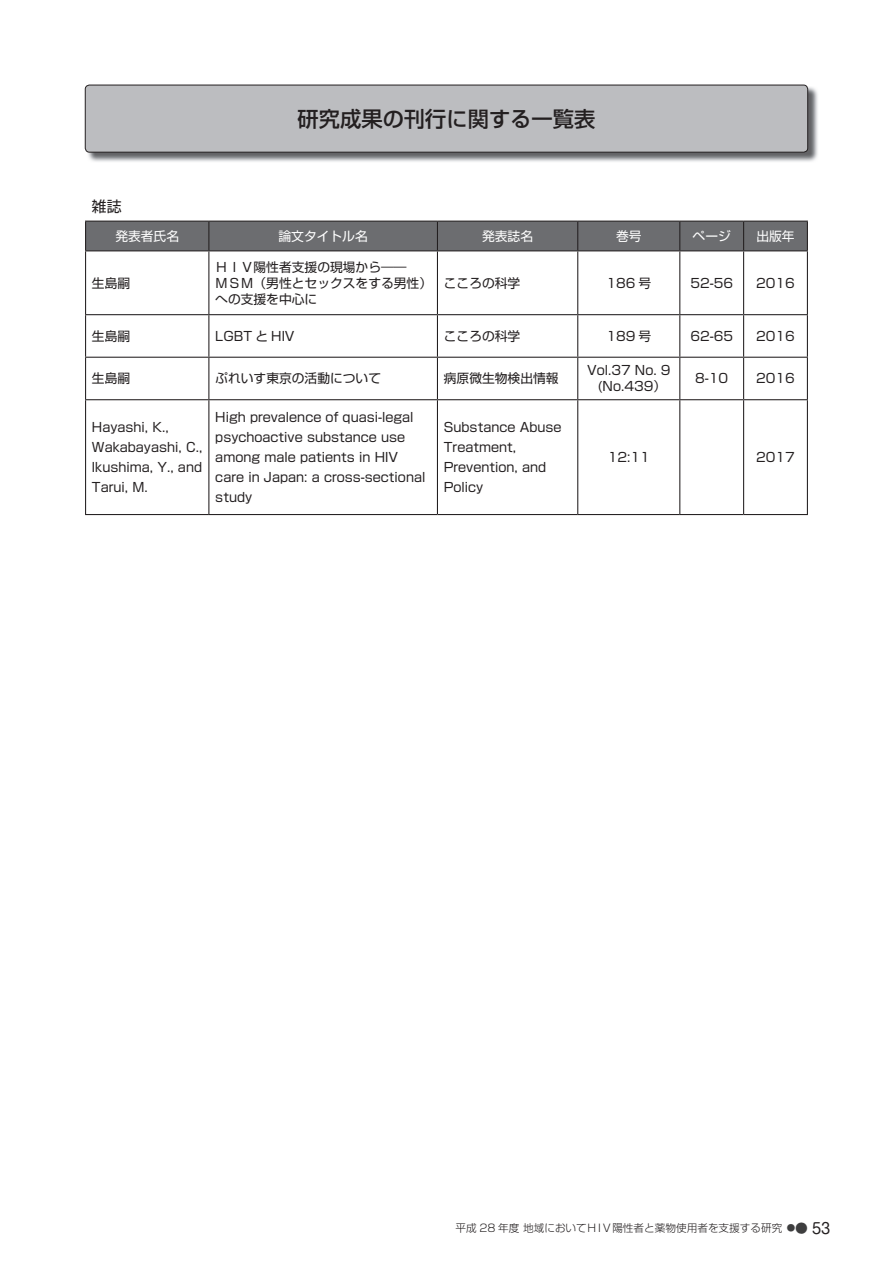
<style>
.page{position:relative;width:893px;height:1263px;background:#fff}
.page>*{position:absolute;margin:0;border:0;box-sizing:border-box;transform-origin:0 0}
.t1{font:500 21.3px "Shin Go Pro";color:#231f20}
.t2{font:14.85px "Shin Go Pro";color:#231f20}
.t3{font:12.75px/20.2px "Shin Go Pro";color:#231f20}
.t4{font:12.75px "Shin Go Pro";color:#fff}
.t5{font:300 10.65px "Shin Go Pro";color:#231f20}
.s1{font-size:8.55px;color:#3e3e3f}
.s2{font-size:12.75px;color:#3e3e3f}
.s3{font-family:"Shin M Go Pro";font-weight:400;font-size:14.85px}
</style>
<div class="page">
<img style="left:86px;top:86px;width:732px;height:76px">
<div style="left:85px;top:85px;width:723px;height:67px;background:#bcbdc0;border-radius:4px"></div>
<div style="left:85px;top:85px;width:723px;height:67px;border:1px solid #231f20;border-radius:4px"></div>
<div style="left:85px;top:221px;width:723px;height:29px;background:#6c6d70"></div>
<hr style="left:85px;top:250px;width:124px;height:1px;background:#231f20">
<hr style="left:85px;top:251px;width:1px;height:63px;background:#231f20">
<hr style="left:209px;top:250px;width:228px;height:1px;background:#231f20">
<hr style="left:208px;top:251px;width:1px;height:63px;background:#231f20">
<hr style="left:437px;top:250px;width:141px;height:1px;background:#231f20">
<hr style="left:437px;top:251px;width:1px;height:63px;background:#231f20">
<hr style="left:578px;top:250px;width:102px;height:1px;background:#231f20">
<hr style="left:577px;top:251px;width:1px;height:63px;background:#231f20">
<hr style="left:680px;top:250px;width:64px;height:1px;background:#231f20">
<hr style="left:679px;top:251px;width:1px;height:63px;background:#231f20">
<hr style="left:744px;top:250px;width:64px;height:1px;background:#231f20">
<hr style="left:743px;top:251px;width:1px;height:63px;background:#231f20">
<hr style="left:807px;top:251px;width:1px;height:63px;background:#231f20">
<hr style="left:85px;top:314px;width:124px;height:1px;background:#231f20">
<hr style="left:85px;top:315px;width:1px;height:42px;background:#231f20">
<hr style="left:209px;top:314px;width:228px;height:1px;background:#231f20">
<hr style="left:208px;top:315px;width:1px;height:42px;background:#231f20">
<hr style="left:437px;top:314px;width:141px;height:1px;background:#231f20">
<hr style="left:437px;top:315px;width:1px;height:42px;background:#231f20">
<hr style="left:578px;top:314px;width:102px;height:1px;background:#231f20">
<hr style="left:577px;top:315px;width:1px;height:42px;background:#231f20">
<hr style="left:680px;top:314px;width:64px;height:1px;background:#231f20">
<hr style="left:679px;top:315px;width:1px;height:42px;background:#231f20">
<hr style="left:744px;top:314px;width:64px;height:1px;background:#231f20">
<hr style="left:743px;top:315px;width:1px;height:42px;background:#231f20">
<hr style="left:807px;top:315px;width:1px;height:42px;background:#231f20">
<hr style="left:85px;top:357px;width:124px;height:1px;background:#231f20">
<hr style="left:85px;top:358px;width:1px;height:41px;background:#231f20">
<hr style="left:209px;top:357px;width:228px;height:1px;background:#231f20">
<hr style="left:208px;top:358px;width:1px;height:41px;background:#231f20">
<hr style="left:437px;top:357px;width:141px;height:1px;background:#231f20">
<hr style="left:437px;top:358px;width:1px;height:41px;background:#231f20">
<hr style="left:578px;top:357px;width:102px;height:1px;background:#231f20">
<hr style="left:577px;top:358px;width:1px;height:41px;background:#231f20">
<hr style="left:680px;top:357px;width:64px;height:1px;background:#231f20">
<hr style="left:679px;top:358px;width:1px;height:41px;background:#231f20">
<hr style="left:744px;top:357px;width:64px;height:1px;background:#231f20">
<hr style="left:743px;top:358px;width:1px;height:41px;background:#231f20">
<hr style="left:807px;top:358px;width:1px;height:41px;background:#231f20">
<hr style="left:85px;top:399px;width:124px;height:1px;background:#231f20">
<hr style="left:85px;top:400px;width:1px;height:114px;background:#231f20">
<hr style="left:209px;top:399px;width:228px;height:1px;background:#231f20">
<hr style="left:208px;top:400px;width:1px;height:114px;background:#231f20">
<hr style="left:437px;top:399px;width:141px;height:1px;background:#231f20">
<hr style="left:437px;top:400px;width:1px;height:114px;background:#231f20">
<hr style="left:578px;top:399px;width:102px;height:1px;background:#231f20">
<hr style="left:577px;top:400px;width:1px;height:114px;background:#231f20">
<hr style="left:680px;top:399px;width:64px;height:1px;background:#231f20">
<hr style="left:679px;top:400px;width:1px;height:114px;background:#231f20">
<hr style="left:744px;top:399px;width:64px;height:1px;background:#231f20">
<hr style="left:743px;top:400px;width:1px;height:114px;background:#231f20">
<hr style="left:807px;top:400px;width:1px;height:114px;background:#231f20">
<hr style="left:85px;top:514px;width:124px;height:1px;background:#231f20">
<hr style="left:209px;top:514px;width:228px;height:1px;background:#231f20">
<hr style="left:437px;top:514px;width:141px;height:1px;background:#231f20">
<hr style="left:578px;top:514px;width:102px;height:1px;background:#231f20">
<hr style="left:680px;top:514px;width:64px;height:1px;background:#231f20">
<hr style="left:744px;top:514px;width:64px;height:1px;background:#231f20">
<h1 class="t1" style="left:298px;top:101px;width:299px">研究成果の刊行に関する一覧表</h1>
<p class="t2" style="left:92px;top:194px;width:31px">雑誌</p>
<p class="t4" style="left:115px;top:226px;width:65px">発表者氏名</p>
<p class="t4" style="left:279px;top:226px;width:91px">論文タイトル名</p>
<p class="t4" style="left:482px;top:226px;width:53px">発表誌名</p>
<p class="t4" style="left:616px;top:226px;width:27px">巻号</p>
<p class="t4" style="left:693px;top:226px;width:40px">ページ</p>
<p class="t4" style="left:756px;top:226px;width:40px">出版年</p>
<p class="t3" style="left:92px;top:271px;width:40px">生島嗣</p>
<p class="t3" style="left:215px;top:257px;width:218px;line-height:15.9px">ＨＩＶ陽性者支援の現場から――<br>ＭＳＭ（男性とセックスをする男性）への支援を中心に</p>
<p class="t3" style="left:444px;top:271px;width:78px">こころの科学</p>
<p class="t3" style="left:606px;top:271px;width:46px">186 号</p>
<p class="t3" style="left:690px;top:271px;width:44px">52-56</p>
<p class="t3" style="left:756px;top:271px;width:40px">2016</p>
<p class="t3" style="left:92px;top:324px;width:40px">生島嗣</p>
<p class="t3" style="left:215px;top:324px;width:81px">LGBT と HIV</p>
<p class="t3" style="left:444px;top:324px;width:78px">こころの科学</p>
<p class="t3" style="left:606px;top:324px;width:46px">189 号</p>
<p class="t3" style="left:690px;top:324px;width:44px">62-65</p>
<p class="t3" style="left:756px;top:324px;width:40px">2016</p>
<p class="t3" style="left:92px;top:367px;width:40px">生島嗣</p>
<p class="t3" style="left:215px;top:367px;width:167px">ぷれいす東京の活動について</p>
<p class="t3" style="left:444px;top:367px;width:116px">病原微生物検出情報</p>
<p class="t3" style="left:587px;top:361px;width:85px;line-height:15.9px;text-align:center">Vol.37 No. 9 (No.439）</p>
<p class="t3" style="left:695px;top:367px;width:35px">8-10</p>
<p class="t3" style="left:756px;top:367px;width:40px">2016</p>
<p class="t3" style="left:92px;top:415px;width:112px">Hayashi, K.,<br>Wakabayashi, C.,<br>Ikushima, Y., and<br>Tarui, M.</p>
<p class="t3" style="left:215px;top:405px;width:212px">High prevalence of quasi-legal psychoactive substance use among male patients in HIV care in Japan: a cross-sectional study</p>
<p class="t3" style="left:444px;top:415px;width:119px">Substance Abuse<br>Treatment,<br>Prevention, and<br>Policy</p>
<p class="t3" style="left:608px;top:445px;width:44px">12:11</p>
<p class="t3" style="left:756px;top:445px;width:40px">2017</p>
<p class="t5" style="left:456px;top:1219px;width:376px">平成 28 年度 地域においてH I V陽性者と薬物使用者を支援する研究 <span class="s1">●</span><span class="s2">●</span> <span class="s3">53</span></p>
</div>
